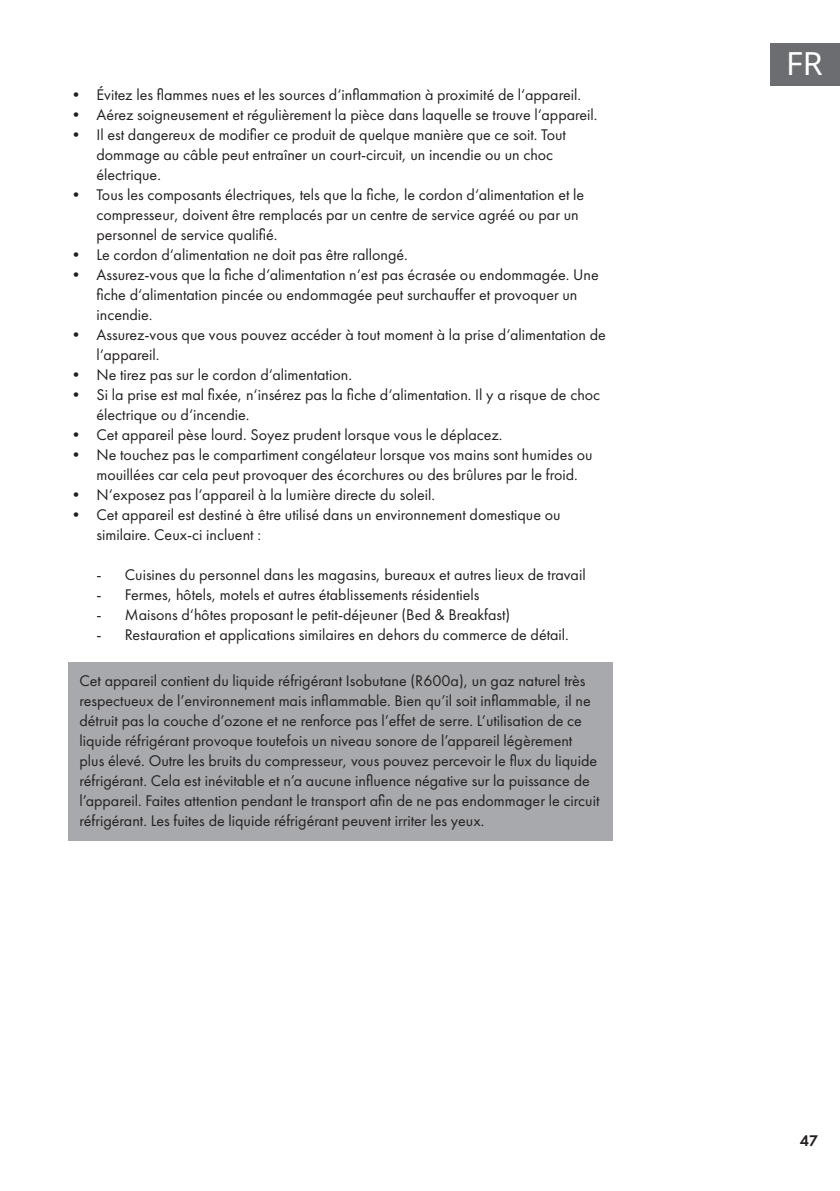
<style>
.page{position:relative;width:840px;height:1191px;background:#fff}
.page>*{position:absolute;margin:0;border:0;box-sizing:border-box;transform-origin:0 0}
.t1{font:32px "Noto Sans";color:#fff}
.t2{font:16px/20px "Futura PTW08";color:#231f20}
.t3{font:600 16px "Futura PTW08";color:#231f20}
</style>
<div class="page">
<div style="left:770px;top:43px;width:69px;height:42px;background:#6c6d70"></div>
<div style="left:68px;top:662px;width:544px;height:179px;background:#a8a9ad"></div>
<p class="t2" style="left:68px;top:84px;width:514px">• Évitez les flammes nues et les sources d‘inflammation à proximité de l‘appareil.</p>
<p class="t2" style="left:68px;top:104px;width:530px">• Aérez soigneusement et régulièrement la pièce dans laquelle se trouve l‘appareil.</p>
<p class="t2" style="left:96px;top:124px;width:470px;text-indent:-28px">• Il est dangereux de modifier ce produit de quelque manière que ce soit. Tout dommage au câble peut entraîner un court-circuit, un incendie ou un choc électrique.</p>
<p class="t2" style="left:96px;top:184px;width:489px;text-indent:-28px">• Tous les composants électriques, tels que la fiche, le cordon d‘alimentation et le compresseur, doivent être remplacés par un centre de service agréé ou par un personnel de service qualifié.</p>
<p class="t2" style="left:68px;top:244px;width:341px">• Le cordon d‘alimentation ne doit pas être rallongé.</p>
<p class="t2" style="left:96px;top:264px;width:503px;text-indent:-28px">• Assurez-vous que la fiche d‘alimentation n‘est pas écrasée ou endommagée. Une fiche d‘alimentation pincée ou endommagée peut surchauffer et provoquer un incendie.</p>
<p class="t2" style="left:96px;top:324px;width:510px;text-indent:-28px">• Assurez-vous que vous pouvez accéder à tout moment à la prise d‘alimentation de l‘appareil.</p>
<p class="t2" style="left:68px;top:364px;width:285px">• Ne tirez pas sur le cordon d‘alimentation.</p>
<p class="t2" style="left:96px;top:384px;width:505px;text-indent:-28px">• Si la prise est mal fixée, n‘insérez pas la fiche d‘alimentation. Il y a risque de choc électrique ou d‘incendie.</p>
<p class="t2" style="left:68px;top:424px;width:435px">• Cet appareil pèse lourd. Soyez prudent lorsque vous le déplacez.</p>
<p class="t2" style="left:96px;top:444px;width:497px;text-indent:-28px">• Ne touchez pas le compartiment congélateur lorsque vos mains sont humides ou mouillées car cela peut provoquer des écorchures ou des brûlures par le froid.</p>
<p class="t2" style="left:68px;top:484px;width:368px">• N‘exposez pas l‘appareil à la lumière directe du soleil.</p>
<p class="t2" style="left:96px;top:504px;width:465px;text-indent:-28px">• Cet appareil est destiné à être utilisé dans un environnement domestique ou similaire. Ceux-ci incluent :</p>
<p class="t2" style="left:96px;top:564px;width:490px">- Cuisines du personnel dans les magasins, bureaux et autres lieux de travail</p>
<p class="t2" style="left:96px;top:584px;width:384px">- Fermes, hôtels, motels et autres établissements résidentiels</p>
<p class="t2" style="left:96px;top:604px;width:415px">- Maisons d‘hôtes proposant le petit-déjeuner (Bed &amp; Breakfast)</p>
<p class="t2" style="left:96px;top:624px;width:473px">- Restauration et applications similaires en dehors du commerce de détail.</p>
<p class="t2" style="left:79px;top:670px;width:521px">Cet appareil contient du liquide réfrigérant Isobutane (R600a), un gaz naturel très respectueux de l’environnement mais inflammable. Bien qu’il soit inflammable, il ne détruit pas la couche d’ozone et ne renforce pas l’effet de serre. L’utilisation de ce liquide réfrigérant provoque toutefois un niveau sonore de l’appareil légèrement plus élevé. Outre les bruits du compresseur, vous pouvez percevoir le flux du liquide réfrigérant. Cela est inévitable et n’a aucune influence négative sur la puissance de l’appareil. Faites attention pendant le transport afin de ne pas endommager le circuit réfrigérant. Les fuites de liquide réfrigérant peuvent irriter les yeux.</p>
<h1 class="t1" style="left:785px;top:41px;width:38px">FR</h1>
<p class="t3" style="left:799px;top:1130px;width:20px">47</p>
</div>
